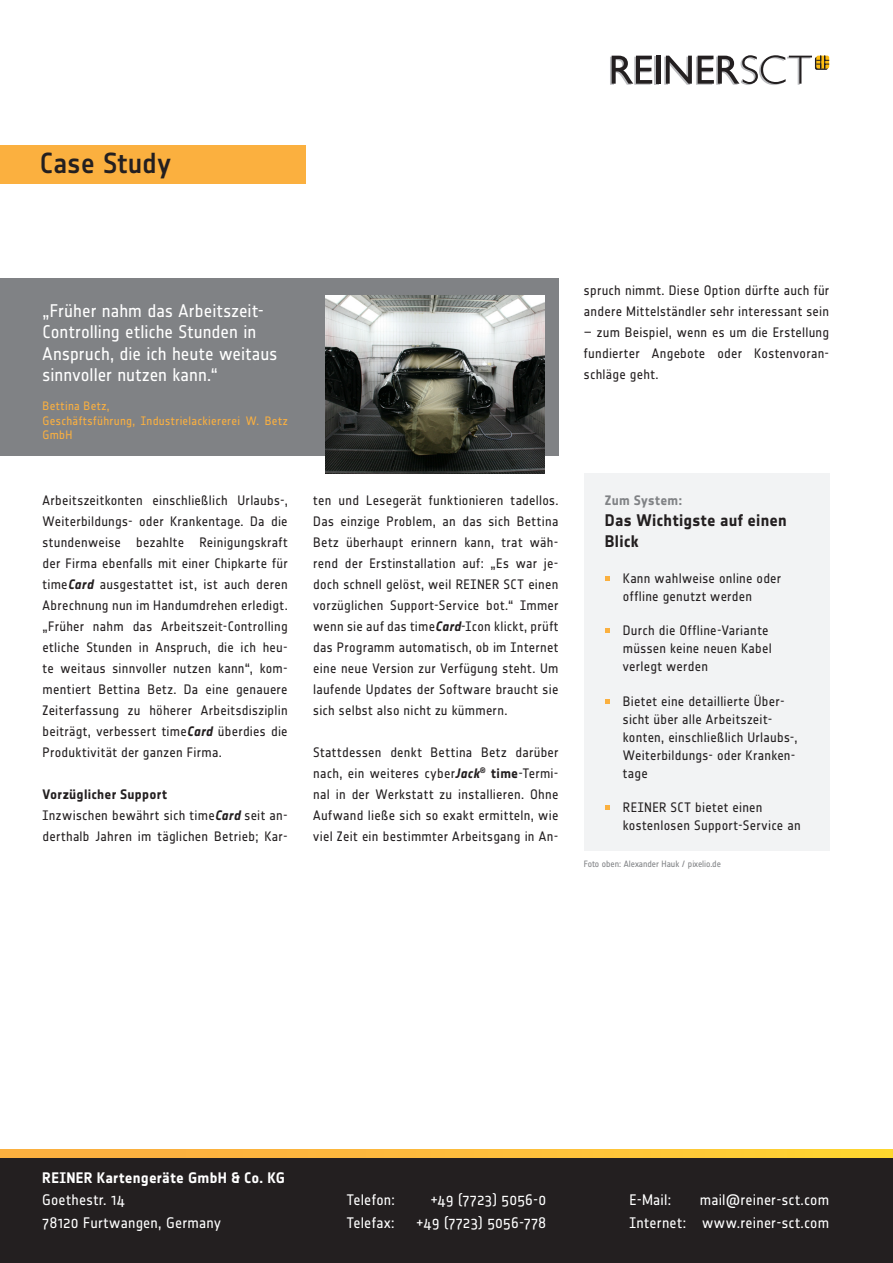
<style>
.page{position:relative;width:893px;height:1263px;background:#fff}
.page>*{position:absolute;margin:0;border:0;box-sizing:border-box;transform-origin:0 0}
.headline{font:500 28.5px "Notes";color:#231f20}
.subline{font:18px/21.6px "Notes";color:#fff}
.subline-2{font:700 16.5px/21px "Notes";letter-spacing:.015em;color:#231f20}
.adresse{font:15px "Notes";letter-spacing:.015em;color:#fff}
.adresse-2{font:700 15px "Notes";letter-spacing:.02em;color:#fff}
.fließtext{font:13.5px/21px "Notes";letter-spacing:.02em;color:#231f20;text-align:justify}
.subline-3{font:13.5px/18px "Notes";letter-spacing:.015em;color:#231f20}
.fließtext-2{font:700 13.5px "Notes";letter-spacing:.02em;color:#231f20}
.subline-4{font:700 13.5px "Notes";letter-spacing:.025em;color:#808285}
.subline-5{font:12px/14.4px "Notes";letter-spacing:.03em;color:#fbb03f}
.t1{font:9px "Notes";letter-spacing:-.005em;color:#808285}
.s1{font-weight:700;font-style:italic}
.s2{font-weight:700}
</style>
<div class="page">
<div style="left:584px;top:474px;width:245px;height:377px;background:#f2f3f4"></div>
<hr style="left:654px;top:57px;width:4px;height:28px;background:#bcbdc0">
<svg style="left:610px;top:56px;width:42px;height:29px"></svg>
<hr style="left:656px;top:56px;width:4px;height:28px;background:#231f20">
<svg style="left:664px;top:55px;width:165px;height:30px"></svg>
<svg style="left:605px;top:576px;width:4px;height:4px"></svg>
<svg style="left:605px;top:629px;width:4px;height:4px"></svg>
<svg style="left:605px;top:699px;width:4px;height:4px"></svg>
<svg style="left:605px;top:806px;width:4px;height:4px"></svg>
<div style="left:0;top:146px;width:305px;height:38px;background:#fbb03f"></div>
<div style="left:0;top:1158px;width:893px;height:105px;background:#231f20"></div>
<svg style="left:0;top:1149px;width:893px;height:9px"></svg>
<div style="left:0;top:279px;width:558px;height:177px;background:#808285"></div>
<img style="left:325px;top:296px;width:219px;height:178px">
<p class="headline" style="left:40px;top:147px;width:132px">Case Study</p>
<p class="subline" style="left:43px;top:299px;width:236px">„Früher nahm das Arbeitszeit-<br>Controlling etliche Stunden in<br>Anspruch, die ich heute weitaus sinnvoller nutzen kann.“</p>
<p class="subline-5" style="left:43px;top:399px;width:69px">Bettina Betz,</p>
<p class="subline-5" style="left:43px;top:413px;width:247px">Geschäftsführung, Industrielackiererei W. Betz<br>GmbH</p>
<p class="fließtext" style="left:43px;top:489px;width:247px">Arbeitszeitkonten einschließlich Urlaubs-, Weiterbildungs- oder Krankentage. Da die stundenweise bezahlte Reinigungskraft der Firma ebenfalls mit einer Chipkarte für time<span class="s1">Card</span> ausgestattet ist, ist auch deren Abrechnung nun im Handumdrehen erledigt. „Früher nahm das Arbeitszeit-Controlling etliche Stunden in Anspruch, die ich heu&shy;te weitaus sinnvoller nutzen kann“, kom&shy;mentiert Bettina Betz. Da eine genauere Zeiterfassung zu höherer Arbeitsdisziplin beiträgt, verbessert time<span class="s1">Card</span> überdies die Produktivität der ganzen Firma.</p>
<p class="fließtext-2" style="left:43px;top:786px;width:126px">Vorzüglicher Support</p>
<p class="fließtext" style="left:43px;top:804px;width:247px">Inzwischen bewährt sich time<span class="s1">Card</span> seit an&shy;derthalb Jahren im täglichen Betrieb; Kar-</p>
<p class="fließtext" style="left:313px;top:489px;width:247px">ten und Lesegerät funktionieren tadellos.<br>Das einzige Problem, an das sich Bettina Betz überhaupt erinnern kann, trat wäh&shy;rend der Erstinstallation auf: „Es war je&shy;doch schnell gelöst, weil REINER SCT einen vorzüglichen Support-Service bot.“ Immer wenn sie auf das time<span class="s1">Card</span>-Icon klickt, prüft das Programm automatisch, ob im Internet eine neue Version zur Verfügung steht. Um laufende Updates der Software braucht sie sich selbst also nicht zu kümmern.</p>
<p class="fließtext" style="left:313px;top:741px;width:247px">Stattdessen denkt Bettina Betz darüber nach, ein weiteres cyber<span class="s1">Jack</span><sup>®</sup> <span class="s2">time</span>-Termi&shy;nal in der Werkstatt zu installieren. Ohne Aufwand ließe sich so exakt ermitteln, wie viel Zeit ein bestimmter Arbeitsgang in An-</p>
<p class="fließtext" style="left:584px;top:279px;width:247px">spruch nimmt. Diese Option dürfte auch für andere Mittelständler sehr interessant sein</p>
<p class="fließtext" style="left:584px;top:321px;width:247px">– zum Beispiel, wenn es um die Erstellung fundierter Angebote oder Kostenvoran&shy;schläge geht.</p>
<p class="subline-4" style="left:605px;top:492px;width:79px">Zum System:</p>
<p class="subline-2" style="left:605px;top:509px;width:183px">Das Wichtigste auf einen<br>Blick</p>
<p class="subline-3" style="left:623px;top:569px;width:160px">Kann wahlweise online oder offline genutzt werden</p>
<p class="subline-3" style="left:623px;top:621px;width:147px">Durch die Offline-Variante</p>
<p class="subline-3" style="left:623px;top:639px;width:150px">müssen keine neuen Kabel verlegt werden</p>
<p class="subline-3" style="left:623px;top:692px;width:163px">Bietet eine detaillierte Über-</p>
<p class="subline-3" style="left:623px;top:710px;width:151px">sicht über alle Arbeitszeit-</p>
<p class="subline-3" style="left:623px;top:728px;width:176px">konten, einschließlich Urlaubs-,</p>
<p class="subline-3" style="left:623px;top:746px;width:174px">Weiterbildungs- oder Kranken-</p>
<p class="subline-3" style="left:623px;top:764px;width:26px">tage</p>
<p class="subline-3" style="left:623px;top:798px;width:179px">REINER SCT bietet einen kostenlosen Support-Service an</p>
<p class="t1" style="left:584px;top:858px;width:139px">Foto oben: Alexander Hauk / pixelio.de</p>
<p class="adresse-2" style="left:42px;top:1169px;width:244px">REINER Kartengeräte GmbH &amp; Co. KG</p>
<p class="adresse" style="left:42px;top:1191px;width:84px">Goethestr. 14</p>
<p class="adresse" style="left:42px;top:1214px;width:180px">78120 Furtwangen, Germany</p>
<p class="adresse" style="left:347px;top:1191px;width:50px">Telefon:</p>
<p class="adresse" style="left:430px;top:1191px;width:118px">+49 (7723) 5056-0</p>
<p class="adresse" style="left:347px;top:1214px;width:50px">Telefax:</p>
<p class="adresse" style="left:416px;top:1214px;width:132px">+49 (7723) 5056-778</p>
<p class="adresse" style="left:629px;top:1191px;width:43px">E-Mail:</p>
<p class="adresse" style="left:700px;top:1191px;width:131px">mail@reiner-sct.com</p>
<p class="adresse" style="left:629px;top:1214px;width:201px">Internet: www.reiner-sct.com</p>
</div>
